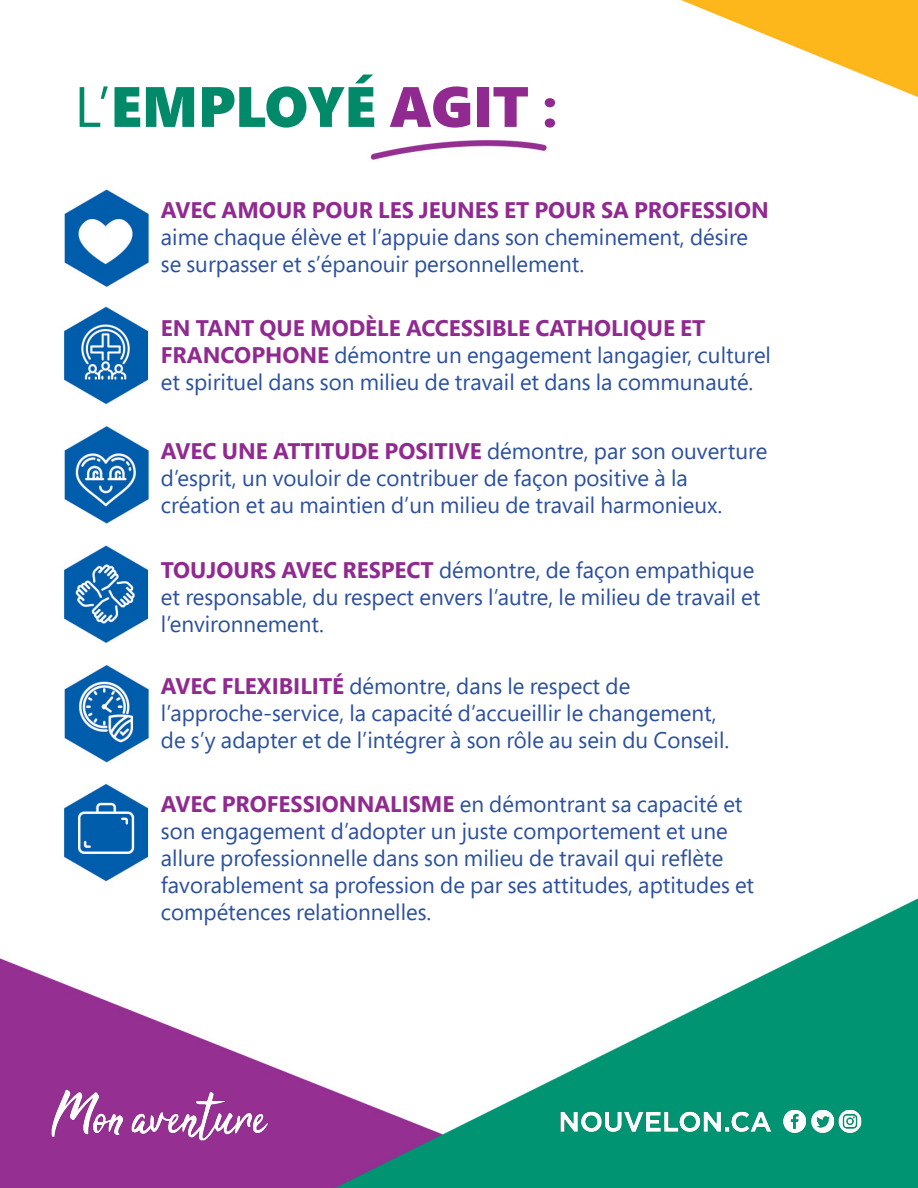
<style>
.page{position:relative;width:918px;height:1188px;background:#fff}
.page>*{position:absolute;margin:0;border:0;box-sizing:border-box;transform-origin:0 0}
.t1{font:900 56.85px "Segoe Pro";color:#008a6a}
.t2{font:22.5px/27px "Segoe Pro";color:#2b509e}
.t3{font:700 22.5px "Segoe Pro";color:#902a90}
.s1{font-weight:400}
.s2{color:#902a90}
.s3{font-weight:700;color:#902a90}
</style>
<div class="page">
<img style="left:0;top:0;width:918px;height:1188px">
<img style="left:40px;top:1081px;width:238px;height:69px">
<img style="left:548px;top:1100px;width:327px;height:44px">
<h1 class="t1" style="left:74px;top:67px;width:485px"><span class="s1">L’</span>EMPLOYÉ <span class="s2">AGIT</span> <span class="s3">:</span></h1>
<p class="t3" style="left:161px;top:194px;width:610px">AVEC AMOUR POUR LES JEUNES ET POUR SA PROFESSION</p>
<p class="t2" style="left:161px;top:223px;width:589px">aime chaque élève et l’appuie dans son cheminement, désire se surpasser et s’épanouir personnellement.</p>
<p class="t2" style="left:161px;top:314px;width:612px"><span class="s3">EN TANT QUE MODÈLE ACCESSIBLE CATHOLIQUE ET<br>FRANCOPHONE</span> démontre un engagement langagier, culturel et spirituel dans son milieu de travail et dans la communauté.</p>
<p class="t2" style="left:161px;top:437px;width:608px"><span class="s3">AVEC UNE ATTITUDE POSITIVE</span> démontre, par son ouverture d’esprit, un vouloir de contribuer de façon positive à la création et au maintien d’un milieu de travail harmonieux.</p>
<p class="t2" style="left:161px;top:556px;width:601px"><span class="s3">TOUJOURS AVEC RESPECT</span> démontre, de façon empathique et responsable, du respect envers l’autre, le milieu de travail et l’environnement.</p>
<p class="t2" style="left:161px;top:672px;width:570px"><span class="s3">AVEC FLEXIBILITÉ</span> démontre, dans le respect de l’approche-service, la capacité d’accueillir le changement, de s’y adapter et de l’intégrer à son rôle au sein du Conseil.</p>
<p class="t2" style="left:161px;top:790px;width:595px"><span class="s3">AVEC PROFESSIONNALISME</span> en démontrant sa capacité et son engagement d’adopter un juste comportement et une allure professionnelle dans son milieu de travail qui reflète favorablement sa profession de par ses attitudes, aptitudes et compétences relationnelles.</p>
</div>
